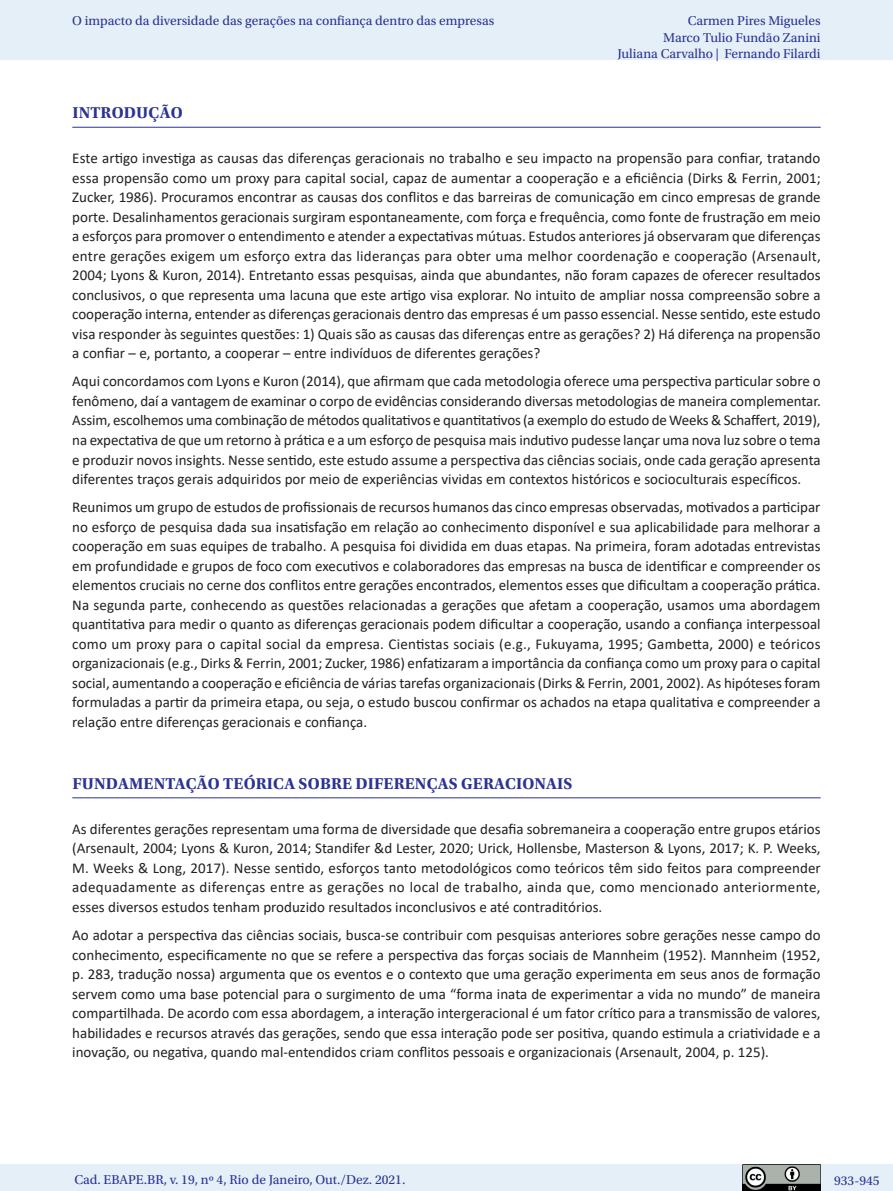
<style>
.page{position:relative;width:893px;height:1191px;background:#fff}
.page>*{position:absolute;margin:0;border:0;box-sizing:border-box;transform-origin:0 0}
._07_1_sub_1{font:700 16.5px "Utopia Std";letter-spacing:.01em;color:#2b3393}
._06_0_texto{font:15px/19.5px "Calibri";color:#231f20;text-align:justify}
.t1{font:13.5px/16.5px "Utopia Std";color:#2b3393;text-align:right}
</style>
<div class="page">
<div style="left:0;top:0;width:893px;height:60px;background:#e4eff8"></div>
<div style="left:0;top:1164px;width:893px;height:27px;background:#e4eff8"></div>
<img style="left:743px;top:1164px;width:78px;height:27px">
<hr style="left:72px;top:127px;width:749px;height:1px;background:#2b3393">
<hr style="left:72px;top:797px;width:749px;height:1px;background:#2b3393">
<p class="t1" style="left:72px;top:13px;width:423px">O impacto da diversidade das gerações na confiança dentro das empresas</p>
<p class="t1" style="left:617px;top:13px;width:205px">Carmen Pires Migueles<br>Marco Tulio Fundão Zanini<br>Juliana Carvalho | Fernando Filardi</p>
<p class="_07_1_sub_1" style="left:72px;top:103px;width:112px">INTRODUÇÃO</p>
<p class="_06_0_texto" style="left:72px;top:148px;width:750px">Este artigo investiga as causas das diferenças geracionais no trabalho e seu impacto na propensão para confiar, tratando essa propensão como um proxy para capital social, capaz de aumentar a cooperação e a eficiência (Dirks &amp; Ferrin, 2001; Zucker, 1986). Procuramos encontrar as causas dos conflitos e das barreiras de comunicação em cinco empresas de grande porte. Desalinhamentos geracionais surgiram espontaneamente, com força e frequência, como fonte de frustração em meio a esforços para promover o entendimento e atender a expectativas mútuas. Estudos anteriores já observaram que diferenças entre gerações exigem um esforço extra das lideranças para obter uma melhor coordenação e cooperação (Arsenault, 2004; Lyons &amp; Kuron, 2014). Entretanto essas pesquisas, ainda que abundantes, não foram capazes de oferecer resultados conclusivos, o que representa uma lacuna que este artigo visa explorar. No intuito de ampliar nossa compreensão sobre a cooperação interna, entender as diferenças geracionais dentro das empresas é um passo essencial. Nesse sentido, este estudo visa responder às seguintes questões: 1) Quais são as causas das diferenças entre as gerações? 2) Há diferença na propensão a confiar – e, portanto, a cooperar – entre indivíduos de diferentes gerações?</p>
<p class="_06_0_texto" style="left:72px;top:371px;width:750px">Aqui concordamos com Lyons e Kuron (2014), que afirmam que cada metodologia oferece uma perspectiva particular sobre o fenômeno, daí a vantagem de examinar o corpo de evidências considerando diversas metodologias de maneira complementar.<br>Assim, escolhemos uma combinação de métodos qualitativos e quantitativos (a exemplo do estudo de Weeks &amp; Schaffert, 2019), na expectativa de que um retorno à prática e a um esforço de pesquisa mais indutivo pudesse lançar uma nova luz sobre o tema e produzir novos insights. Nesse sentido, este estudo assume a perspectiva das ciências sociais, onde cada geração apresenta diferentes traços gerais adquiridos por meio de experiências vividas em contextos históricos e socioculturais específicos.</p>
<p class="_06_0_texto" style="left:72px;top:497px;width:750px">Reunimos um grupo de estudos de profissionais de recursos humanos das cinco empresas observadas, motivados a participar no esforço de pesquisa dada sua insatisfação em relação ao conhecimento disponível e sua aplicabilidade para melhorar a cooperação em suas equipes de trabalho. A pesquisa foi dividida em duas etapas. Na primeira, foram adotadas entrevistas em profundidade e grupos de foco com executivos e colaboradores das empresas na busca de identificar e compreender os elementos cruciais no cerne dos conflitos entre gerações encontrados, elementos esses que dificultam a cooperação prática.<br>Na segunda parte, conhecendo as questões relacionadas a gerações que afetam a cooperação, usamos uma abordagem quantitativa para medir o quanto as diferenças geracionais podem dificultar a cooperação, usando a confiança interpessoal como um proxy para o capital social da empresa. Cientistas sociais (e.g., Fukuyama, 1995; Gambetta, 2000) e teóricos organizacionais (e.g., Dirks &amp; Ferrin, 2001; Zucker, 1986) enfatizaram a importância da confiança como um proxy para o capital social, aumentando a cooperação e eficiência de várias tarefas organizacionais (Dirks &amp; Ferrin, 2001, 2002). As hipóteses foram formuladas a partir da primeira etapa, ou seja, o estudo buscou confirmar os achados na etapa qualitativa e compreender a relação entre diferenças geracionais e confiança.</p>
<p class="_07_1_sub_1" style="left:72px;top:774px;width:501px">FUNDAMENTAÇÃO TEÓRICA SOBRE DIFERENÇAS GERACIONAIS</p>
<p class="_06_0_texto" style="left:72px;top:819px;width:750px">As diferentes gerações representam uma forma de diversidade que desafia sobremaneira a cooperação entre grupos etários (Arsenault, 2004; Lyons &amp; Kuron, 2014; Standifer &amp;d Lester, 2020; Urick, Hollensbe, Masterson &amp; Lyons, 2017; K. P. Weeks, M. Weeks &amp; Long, 2017). Nesse sentido, esforços tanto metodológicos como teóricos têm sido feitos para compreender adequadamente as diferenças entre as gerações no local de trabalho, ainda que, como mencionado anteriormente, esses diversos estudos tenham produzido resultados inconclusivos e até contraditórios.</p>
<p class="_06_0_texto" style="left:72px;top:925px;width:750px">Ao adotar a perspectiva das ciências sociais, busca-se contribuir com pesquisas anteriores sobre gerações nesse campo do conhecimento, especificamente no que se refere a perspectiva das forças sociais de Mannheim (1952). Mannheim (1952, p. 283, tradução nossa) argumenta que os eventos e o contexto que uma geração experimenta em seus anos de formação servem como uma base potencial para o surgimento de uma “forma inata de experimentar a vida no mundo” de maneira compartilhada. De acordo com essa abordagem, a interação intergeracional é um fator crítico para a transmissão de valores, habilidades e recursos através das gerações, sendo que essa interação pode ser positiva, quando estimula a criatividade e a inovação, ou negativa, quando mal-entendidos criam conflitos pessoais e organizacionais (Arsenault, 2004, p. 125).</p>
<p class="t1" style="left:74px;top:1171px;width:333px">Cad. EBAPE.BR, v. 19, nº 4, Rio de Janeiro, Out./Dez. 2021.</p>
<p class="t1" style="left:834px;top:1172px;width:47px">933-945</p>
</div>
